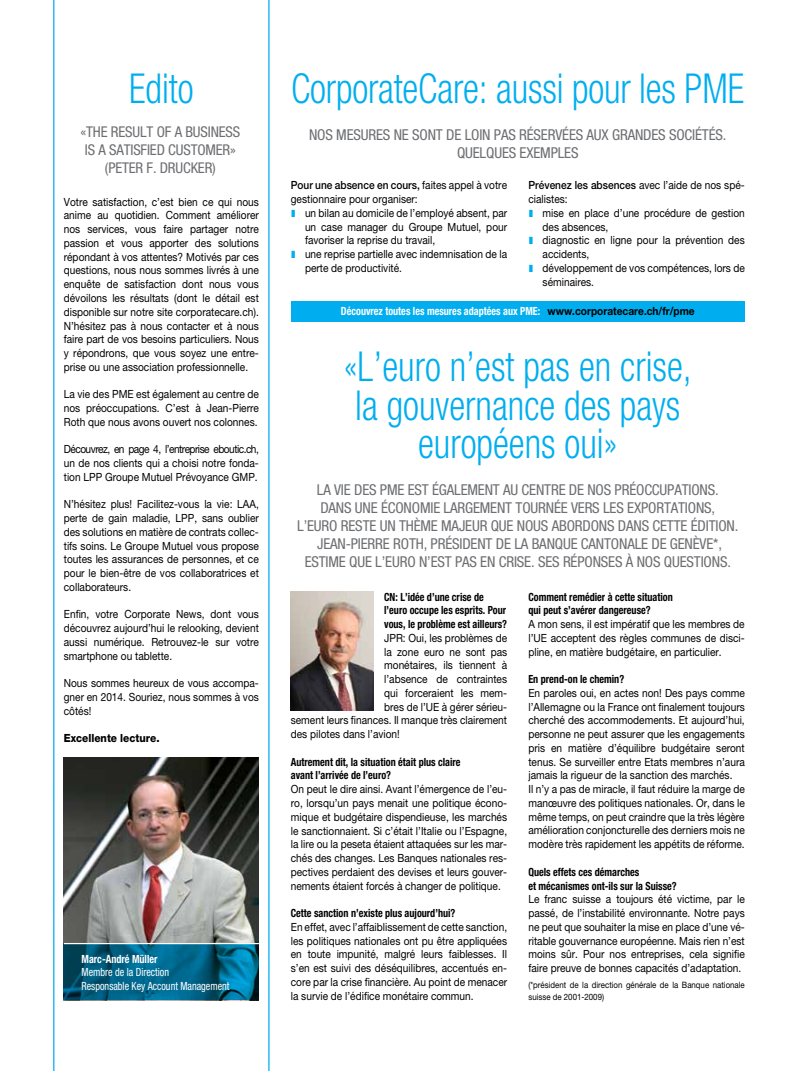
<style>
.page{position:relative;width:798px;height:1071px;background:#fff}
.page>*{position:absolute;margin:0;border:0;box-sizing:border-box;transform-origin:0 0}
.t1{font:300 condensed 41.25px/38.8px "Helvetica Neue LT";color:#00aeef;text-align:center;scale:.9 1}
.t2{font:condensed 15px/18px "Helvetica Neue LT";letter-spacing:-.01em;color:#6d6e71;text-align:center}
.t3{font:condensed 14.88px/17.9px "Helvetica Neue LT";letter-spacing:-.01em;color:#6d6e71;text-align:center}
.t4{font:11.25px/13.8px "Helvetica Neue LT";color:#000;text-align:justify;scale:.9 1}
.t5{font:700 condensed 11.25px/13.8px "Helvetica Neue LT";color:#000;scale:.9 1}
.t6{font:700 condensed 11.25px "Helvetica Neue LT";color:#fff;scale:.9 1}
.t7{font:500 11.25px "Helvetica Neue LT";color:#000;scale:.9 1}
.t8{font:condensed 11.25px/13.8px "Helvetica Neue LT";color:#fff;scale:.9 1}
.t9{font:800 11.25px "Helvetica Neue LT";color:#000;scale:.9 1}
.t10{font:8.75px/11.2px "Helvetica Neue LT";color:#000;scale:.9 1}
.s1{font-weight:400}
.s2{font-weight:900;font-stretch:expanded;font-size:10px;color:#00aeef}
.s3{font-stretch:normal;color:#000}
</style>
<div class="page">
<hr style="left:53px;top:0;width:1px;height:1070px;background:#00aeef">
<hr style="left:268px;top:0;width:1px;height:1070px;background:#00aeef">
<img style="left:64px;top:757px;width:195px;height:243px">
<svg style="left:64px;top:943px;width:195px;height:56px;background:#056486"></svg>
<hr style="left:64px;top:942px;width:195px;height:1px;background:#fff">
<img style="left:291px;top:591px;width:82px;height:119px">
<div style="left:291px;top:301px;width:453px;height:21px;background:#00aeef"></div>
<h1 class="t1" style="left:129px;top:69px;width:73px">Edito</h1>
<h3 class="t3" style="left:80px;top:123px;width:161px">«THE RESULT OF A BUSINESS<br>IS A SATISFIED CUSTOMER» (PETER F. DRUCKER)</h3>
<p class="t4" style="left:64px;top:194px;width:218px">Votre satisfaction, c’est bien ce qui nous anime au quotidien. Comment améliorer nos services, vous faire partager notre passion et vous apporter des solutions répondant à vos attentes? Motivés par ces questions, nous nous sommes livrés à une enquête de satisfaction dont nous vous dévoilons les résultats (dont le détail est disponible sur notre site corporatecare.ch).<br>N’hésitez pas à nous contacter et à nous faire part de vos besoins particuliers. Nous y répondrons, que vous soyez une entre&shy;prise ou une association professionnelle.</p>
<p class="t4" style="left:64px;top:387px;width:218px">La vie des PME est également au centre de nos préoccupations. C’est à Jean-Pierre Roth que nous avons ouvert nos colonnes.</p>
<p class="t4" style="left:64px;top:442px;width:218px">Découvrez, en page 4, l’entreprise eboutic.ch, un de nos clients qui a choisi notre fonda&shy;tion LPP Groupe Mutuel Prévoyance GMP.</p>
<p class="t4" style="left:64px;top:497px;width:218px">N’hésitez plus! Facilitez-vous la vie: LAA, perte de gain maladie, LPP, sans oublier des solutions en matière de contrats collec&shy;tifs soins. Le Groupe Mutuel vous propose toutes les assurances de personnes, et ce pour le bien-être de vos collaboratrices et collaborateurs.</p>
<p class="t4" style="left:64px;top:607px;width:218px">Enfin, votre Corporate News, dont vous découvrez aujourd’hui le relooking, devient aussi numérique. Retrouvez-le sur votre smartphone ou tablette.</p>
<p class="t4" style="left:64px;top:676px;width:218px">Nous sommes heureux de vous accompa&shy;gner en 2014. Souriez, nous sommes à vos côtés!</p>
<p class="t9" style="left:64px;top:731px;width:108px">Excellente lecture.</p>
<p class="t6" style="left:81px;top:951px;width:86px">Marc-André Müller</p>
<p class="t8" style="left:81px;top:965px;width:166px">MEMBRE DE LA DIRECTION<br>RESPONSABLE KEY ACCOUNT MANAGEMENT</p>
<h1 class="t1" style="left:291px;top:69px;width:501px">CorporateCare: aussi pour les PME</h1>
<h2 class="t2" style="left:309px;top:126px;width:419px">NOS MESURES NE SONT DE LOIN PAS RÉSERVÉES AUX GRANDES SOCIÉTÉS.<br>QU ELQUES EXEMPLES</h2>
<p class="t7" style="left:291px;top:179px;width:242px">Pour une absence en cours, <span class="s1">faites appel à votre</span></p>
<p class="t4" style="left:291px;top:192px;width:142px">gestionnaire pour organiser:</p>
<p class="t4" style="left:291px;top:206px;width:242px"><span class="s2">I</span> un bilan au domicile de l’employé absent, par</p>
<p class="t4" style="left:305px;top:219px;width:226px">un case manager du Groupe Mutuel, pour</p>
<p class="t4" style="left:305px;top:233px;width:146px">favoriser la reprise du travail,</p>
<p class="t4" style="left:291px;top:247px;width:242px"><span class="s2">I</span> une reprise partielle avec indemnisation de la</p>
<p class="t4" style="left:305px;top:261px;width:109px">perte de productivité.</p>
<p class="t7" style="left:528px;top:178px;width:242px">Prévenez les absences <span class="s1">avec l’aide de nos spé-</span></p>
<p class="t4" style="left:528px;top:192px;width:45px">cialistes:</p>
<p class="t4" style="left:528px;top:206px;width:242px"><span class="s2">I</span> mise en place d’une procédure de gestion</p>
<p class="t4" style="left:542px;top:219px;width:74px">des absences,</p>
<p class="t4" style="left:528px;top:233px;width:242px"><span class="s2">I</span> diagnostic en ligne pour la prévention des</p>
<p class="t4" style="left:542px;top:247px;width:53px">accidents,</p>
<p class="t4" style="left:528px;top:261px;width:242px"><span class="s2">I</span> développement de vos compétences, lors de</p>
<p class="t4" style="left:542px;top:274px;width:59px">séminaires.</p>
<p class="t6" style="left:341px;top:304px;width:394px">Découvrez toutes les mesures adaptées aux PME: <span class="s3">www.corporatecare.ch/fr/pme</span></p>
<h1 class="t1" style="left:344px;top:346px;width:388px">«L’euro n’est pas en crise, la gouvernance des pays européens oui»</h1>
<h2 class="t2" style="left:317px;top:480px;width:72px">LA VIE DES PME</h2>
<h2 class="t2" style="left:407px;top:480px;width:312px">EST ÉGALEMENT AU CENTRE DE NOS PRÉOCCUPATIONS.</h2>
<h2 class="t2" style="left:320px;top:498px;width:396px">DANS UNE ÉCONOMIE LARGEMENT TOURNÉE VERS LES EXPORTATIONS,</h2>
<h2 class="t2" style="left:297px;top:516px;width:442px">L’EURO RESTE UN THÈME MAJEUR QUE NOUS ABORDONS DANS CETTE ÉDITION.</h2>
<h2 class="t2" style="left:317px;top:534px;width:406px">JEAN-PIERRE ROTH, PRÉSIDENT DE LA BANQUE CANTONALE DE GENÈVE*,</h2>
<h2 class="t2" style="left:304px;top:552px;width:427px">ESTIME QUE L’EURO N’EST PAS EN CRISE. SES RÉPONSES À NOS QUESTIONS.</h2>
<p class="t5" style="left:384px;top:589px;width:138px">CN: L’idée d’une crise de l’euro occupe les esprits. Pour vous, le problème est ailleurs?</p>
<p class="t4" style="left:384px;top:630px;width:138px">JPR: Oui, les problèmes de</p>
<p class="t4" style="left:384px;top:644px;width:138px">la zone euro ne sont pas</p>
<p class="t4" style="left:384px;top:658px;width:138px">monétaires, ils tiennent à</p>
<p class="t4" style="left:384px;top:672px;width:138px">l’absence de contraintes</p>
<p class="t4" style="left:384px;top:685px;width:138px">qui forceraient les mem-</p>
<p class="t4" style="left:384px;top:699px;width:138px">bres de l’UE à gérer sérieu-</p>
<p class="t4" style="left:291px;top:713px;width:242px">sement leurs finances. Il manque très clairement</p>
<p class="t4" style="left:291px;top:727px;width:123px">des pilotes dans l’avion!</p>
<p class="t5" style="left:291px;top:754px;width:190px">Autrement dit, la situation était plus claire avant l’arrivée de l’euro?</p>
<p class="t4" style="left:291px;top:782px;width:242px">On peut le dire ainsi. Avant l’émergence de l’eu&shy;ro, lorsqu’un pays menait une politique écono&shy;mique et budgétaire dispendieuse, les marchés le sanctionnaient. Si c’était l’Italie ou l’Espagne, la lire ou la peseta étaient attaquées sur les mar&shy;chés des changes. Les Banques nationales res&shy;pectives perdaient des devises et leurs gouver&shy;nements étaient forcés à changer de politique.</p>
<p class="t5" style="left:291px;top:905px;width:184px">Cette sanction n’existe plus aujourd’hui?</p>
<p class="t4" style="left:291px;top:919px;width:242px">En effet, avec l’affaiblissement de cette sanction, les politiques nationales ont pu être appliquées en toute impunité, malgré leurs faiblesses. Il s’en est suivi des déséquilibres, accentués en&shy;core par la crise financière. Au point de menacer la survie de l’édifice monétaire commun.</p>
<p class="t5" style="left:528px;top:589px;width:162px">Comment remédier à cette situation qui peut s’avérer dangereuse?</p>
<p class="t4" style="left:528px;top:617px;width:242px">A mon sens, il est impératif que les membres de l’UE acceptent des règles communes de disci&shy;pline, en matière budgétaire, en particulier.</p>
<p class="t5" style="left:528px;top:672px;width:108px">En prend-on le chemin?</p>
<p class="t4" style="left:528px;top:685px;width:242px;text-align:left">En paroles oui, en actes non! Des pays comme l’Allemagne ou la France ont finalement toujours cherché des accommodements. Et aujourd’hui, personne ne peut assurer que les engagements pris en matière d’équilibre budgétaire seront tenus. Se surveiller entre Etats membres n’aura jamais la rigueur de la sanction des marchés.<br>Il n’y a pas de miracle, il faut réduire la marge de manœuvre des politiques nationales. Or, dans le même temps, on peut craindre que la très légère amélioration conjoncturelle des derniers mois ne modère très rapidement les appétits de réforme.</p>
<p class="t5" style="left:528px;top:864px;width:166px">Quels effets ces démarches<br>et mécanismes ont-ils sur la Suisse?</p>
<p class="t4" style="left:528px;top:891px;width:242px">Le franc suisse a toujours été victime, par le passé, de l’instabilité environnante. Notre pays ne peut que souhaiter la mise en place d’une vé&shy;ritable gouvernance européenne. Mais rien n’est moins sûr. Pour nos entreprises, cela signifie faire preuve de bonnes capacités d’adaptation.</p>
<p class="t10" style="left:528px;top:979px;width:242px">(*président de la direction générale de la Banque nationale suisse de 2001-2009)</p>
</div>
